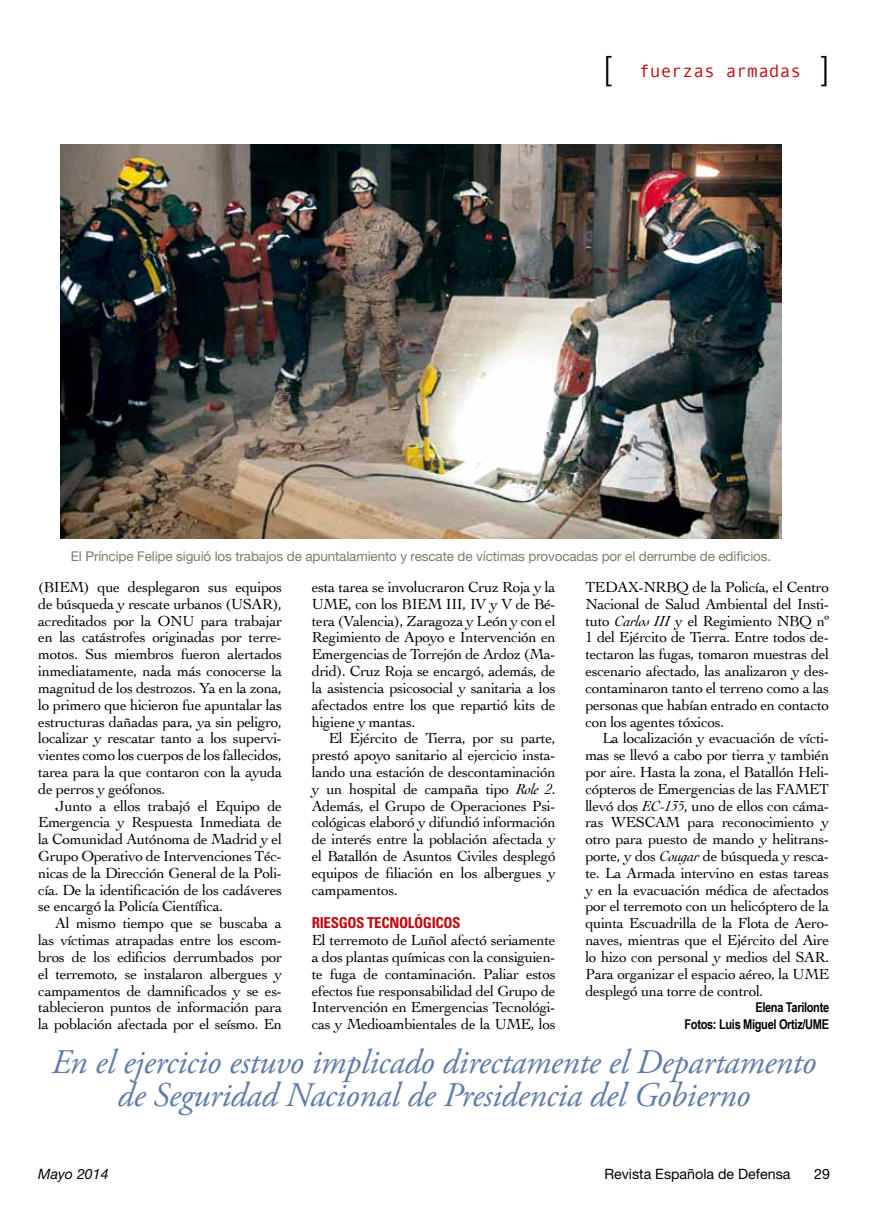
<style>
.page{position:relative;width:893px;height:1217px;background:#fff}
.page>*{position:absolute;margin:0;border:0;box-sizing:border-box;transform-origin:0 0}
.t1{font:italic 34.5px/33px "Adobe Garamond Pro";letter-spacing:-.01em;color:#5f7ca9;text-align:center}
.t2{font:300 33px "Helvetica Neue";color:#000}
.t3{font:18px "Monotypecom";color:#bd0a10}
.t4{font:15.3px/16.8px "Cochin";letter-spacing:-.025em;color:#000;text-align:justify}
.t5{font:700 condensed 15px "Univers";letter-spacing:-.025em;color:#bd0a10}
.t6{font:14.25px "Helvetica Neue";color:#000}
.t7{font:italic 14.25px "Helvetica Neue";color:#000}
.t8{font:13.5px "Helvetica Neue";letter-spacing:-.01em;color:#7e7c69}
.t9{font:700 13.5px/16.8px "Arial Narrow";letter-spacing:-.025em;color:#000;text-align:right}
.s1{font-family:"Helvetica Neue";font-weight:300;font-size:33px;color:#000}
.s2{font-style:italic}
</style>
<div class="page">
<img style="left:61px;top:145px;width:720px;height:393px">
<h2 class="t2" style="left:604px;top:48px;width:9px">[</h2>
<p class="t3" style="left:639px;top:61px;width:191px">fuerzas armadas <span class="s1">]</span></p>
<p class="t8" style="left:71px;top:548px;width:702px">El Príncipe Felipe siguió los trabajos de apuntalamiento y rescate de víctimas provocadas por el derrumbe de edificios.</p>
<p class="t4" style="left:585px;top:578px;width:245px">TEDAX-NRBQ de la Policía, el Centro Nacional de Salud Ambiental del Insti&shy;tuto <span class="s2">Carlos III</span> y el Regimiento NBQ nº 1 del Ejército de Tierra. Entre todos de&shy;tectaron las fugas, tomaron muestras del escenario afectado, las analizaron y des&shy;contaminaron tanto el terreno como a las personas que habían entrado en contacto con los agentes tóxicos.</p>
<p class="t4" style="left:585px;top:729px;width:245px;text-indent:17px">La localización y evacuación de vícti&shy;mas se llevó a cabo por tierra y también por aire. Hasta la zona, el Batallón Heli&shy;cópteros de Emergencias de las FAMET llevó dos <span class="s2">EC-135</span>, uno de ellos con cáma&shy;ras WESCAM para reconocimiento y otro para puesto de mando y helitrans&shy;porte, y dos <span class="s2">Cougar</span> de búsqueda y resca&shy;te. La Armada intervino en estas tareas y en la evacuación médica de afectados por el terremoto con un helicóptero de la quinta Escuadrilla de la Flota de Aero&shy;naves, mientras que el Ejército del Aire lo hizo con personal y medios del SAR.<br>Para organizar el espacio aéreo, la UME desplegó una torre de control.</p>
<p class="t9" style="left:684px;top:998px;width:146px">Elena Tarilonte<br>Fotos: Luis Miguel Ortiz/UME</p>
<h1 class="t1" style="left:51px;top:1045px;width:766px">En el ejercicio estuvo implicado directamente el Departamento de Seguridad Nacional de Presidencia del Gobierno</h1>
<p class="t4" style="left:38px;top:578px;width:245px">(BIEM) que desplegaron sus equipos de búsqueda y rescate urbanos (USAR), acreditados por la ONU para trabajar en las catástrofes originadas por terre&shy;motos. Sus miembros fueron alertados inmediatamente, nada más conocerse la magnitud de los destrozos. Ya en la zona, lo primero que hicieron fue apuntalar las estructuras dañadas para, ya sin peligro, localizar y rescatar tanto a los supervi&shy;vientes como los cuerpos de los fallecidos, tarea para la que contaron con la ayuda de perros y geófonos.</p>
<p class="t4" style="left:38px;top:796px;width:245px;text-indent:17px">Junto a ellos trabajó el Equipo de Emergencia y Respuesta Inmediata de la Comunidad Autónoma de Madrid y el Grupo Operativo de Intervenciones Téc&shy;nicas de la Dirección General de la Poli&shy;cía. De la identificación de los cadáveres se encargó la Policía Científica.</p>
<p class="t4" style="left:38px;top:914px;width:245px;text-indent:17px">Al mismo tiempo que se buscaba a las víctimas atrapadas entre los escom&shy;bros de los edificios derrumbados por el terremoto, se instalaron albergues y campamentos de damnificados y se es&shy;tablecieron puntos de información para la población afectada por el seísmo. En</p>
<p class="t4" style="left:312px;top:578px;width:245px">esta tarea se involucraron Cruz Roja y la UME, con los BIEM III, IV y V de Bé&shy;tera (Valencia), Zaragoza y León y con el Regimiento de Apoyo e Intervención en Emergencias de Torrejón de Ardoz (Ma&shy;drid). Cruz Roja se encargó, además, de la asistencia psicosocial y sanitaria a los afectados entre los que repartió kits de higiene y mantas.</p>
<p class="t4" style="left:312px;top:729px;width:245px;text-indent:17px">El Ejército de Tierra, por su parte, prestó apoyo sanitario al ejercicio insta&shy;lando una estación de descontaminación y un hospital de campaña tipo <span class="s2">Role 2</span>.<br>Además, el Grupo de Operaciones Psi&shy;cológicas elaboró y difundió información de interés entre la población afectada y el Batallón de Asuntos Civiles desplegó equipos de filiación en los albergues y campamentos.</p>
<p class="t5" style="left:312px;top:913px;width:150px">RIESGOS TECNOLÓGICOS</p>
<p class="t4" style="left:312px;top:930px;width:245px">El terremoto de Luñol afectó seriamente a dos plantas químicas con la consiguien&shy;te fuga de contaminación. Paliar estos efectos fue responsabilidad del Grupo de Intervención en Emergencias Tecnológi&shy;cas y Medioambientales de la UME, los</p>
<p class="t7" style="left:38px;top:1164px;width:72px">Mayo 2014</p>
<p class="t6" style="left:604px;top:1164px;width:188px">Revista Española de Defensa</p>
<p class="t6" style="left:814px;top:1164px;width:17px">29</p>
</div>
